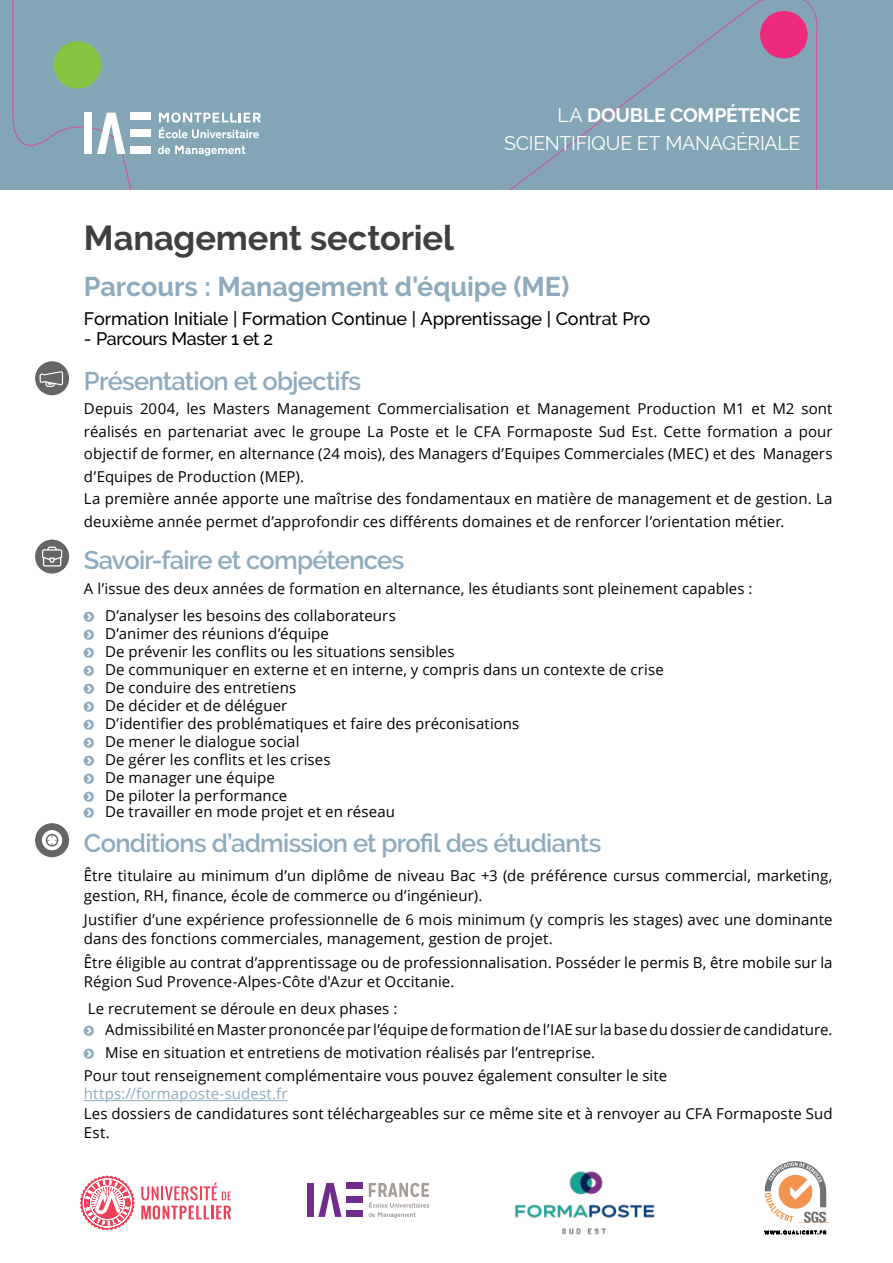
<style>
.page{position:relative;width:893px;height:1263px;background:#fff}
.page>*{position:absolute;margin:0;border:0;box-sizing:border-box;transform-origin:0 0}
.t1{font:700 34.5px "Raleway";letter-spacing:-.005em;color:#3f3f41}
.t2{font:700 27px "Raleway";color:#8eabbd}
.t3{font:600 25.5px "Raleway";letter-spacing:-.03em;color:#8eabbd}
.t4{font:19.5px/28.5px "Raleway";letter-spacing:-.015em;color:#fff;text-align:right}
.t5{font:500 18px "Raleway";letter-spacing:-.005em;color:#000}
.t6{font:500 18px "Raleway";letter-spacing:-.025em;color:#000}
.t7{font:15px/18px "Open Sans";letter-spacing:.005em;color:#000}
.t8{font:15px "Open Sans";letter-spacing:.005em;color:#8eabbd}
.s1{font-weight:700}
</style>
<div class="page">
<div style="left:0;top:0;width:893px;height:190px;background:#83a5b6"></div>
<svg style="left:12px;top:0;width:806px;height:190px"></svg>
<svg style="left:80px;top:1175px;width:55px;height:55px"></svg>
<svg style="left:141px;top:1182px;width:90px;height:37px"></svg>
<div style="left:308px;top:1183px;width:6px;height:34px;background:#712b8b"></div>
<svg style="left:318px;top:1183px;width:24px;height:34px"></svg>
<div style="left:346px;top:1183px;width:16px;height:6px;background:#712b8b"></div>
<div style="left:346px;top:1211px;width:16px;height:6px;background:#712b8b"></div>
<div style="left:346px;top:1197px;width:16px;height:6px;background:#712b8b"></div>
<svg style="left:368px;top:1183px;width:61px;height:35px"></svg>
<svg style="left:765px;top:1231px;width:61px;height:3px"></svg>
<svg style="left:765px;top:1161px;width:65px;height:64px"></svg>
<img style="left:515px;top:1171px;width:140px;height:64px">
<div style="left:84px;top:113px;width:8px;height:41px;background:#fff"></div>
<svg style="left:97px;top:113px;width:28px;height:41px"></svg>
<div style="left:130px;top:113px;width:21px;height:7px;background:#fff"></div>
<div style="left:130px;top:147px;width:21px;height:7px;background:#fff"></div>
<div style="left:130px;top:130px;width:21px;height:7px;background:#fff"></div>
<svg style="left:158px;top:145px;width:88px;height:11px"></svg>
<svg style="left:159px;top:112px;width:102px;height:26px"></svg>
<svg style="left:35px;top:823px;width:34px;height:34px"></svg>
<svg style="left:42px;top:830px;width:20px;height:20px"></svg>
<svg style="left:35px;top:539px;width:34px;height:35px"></svg>
<svg style="left:42px;top:547px;width:20px;height:19px"></svg>
<svg style="left:35px;top:361px;width:34px;height:34px"></svg>
<svg style="left:40px;top:371px;width:23px;height:16px"></svg>
<hr style="left:84px;top:1100px;width:204px;height:1px;background:#8eabbd">
<h3 class="t4" style="left:504px;top:100px;width:298px">LA <span class="s1">DOUBLE COMPÉTENCE<br></span>SCIENTIFIQUE ET MANAGÉRIALE</h3>
<h1 class="t1" style="left:84px;top:218px;width:371px">Management sectoriel</h1>
<h2 class="t2" style="left:84px;top:271px;width:487px">Parcours : Management d'équipe (ME)</h2>
<p class="t5" style="left:84px;top:308px;width:568px">Formation Initiale | Formation Continue | Apprentissage | Contrat Pro</p>
<p class="t6" style="left:84px;top:328px;width:190px">- Parcours Master 1 et 2</p>
<h3 class="t3" style="left:84px;top:367px;width:279px">Présentation et objectifs</h3>
<p class="t7" style="left:84px;top:397px;width:750px;line-height:22.5px">Depuis 2004, les Masters Management Commercialisation et Management Production M1 et M2 sont réalisés en partenariat avec le groupe La Poste et le CFA Formaposte Sud Est. Cette formation a pour objectif de former, en alternance (24 mois), des Managers d’Equipes Commerciales (MEC) et des Managers d’Equipes de Production (MEP).<br>La première année apporte une maîtrise des fondamentaux en matière de management et de gestion. La deuxième année permet d’approfondir ces différents domaines et de renforcer l’orientation métier.</p>
<h3 class="t3" style="left:84px;top:545px;width:322px">Savoir-faire et compétences</h3>
<p class="t7" style="left:105px;top:575px;width:649px;line-height:26.5px;text-indent:-21px">A l’issue des deux années de formation en alternance, les étudiants sont pleinement capables :<br>D’analyser les besoins des collaborateurs</p>
<p class="t7" style="left:105px;top:624px;width:560px">D’animer des réunions d’équipe<br>De prévenir les conflits ou les situations sensibles<br>De communiquer en externe et en interne, y compris dans un contexte de crise De conduire des entretiens<br>De décider et de déléguer<br>D’identifier des problématiques et faire des préconisations<br>De mener le dialogue social<br>De gérer les conflits et les crises<br>De manager une équipe<br>De piloter la performance</p>
<p class="t7" style="left:105px;top:802px;width:291px">De travailler en mode projet et en réseau</p>
<h3 class="t3" style="left:84px;top:828px;width:519px">Conditions d’admission et profil des étudiants</h3>
<p class="t7" style="left:84px;top:866px;width:750px;line-height:19.5px">Être titulaire au minimum d’un diplôme de niveau Bac +3 (de préférence cursus commercial, marketing, gestion, RH, finance, école de commerce ou d’ingénieur).</p>
<p class="t7" style="left:84px;top:909px;width:750px;line-height:19.5px">Justifier d’une expérience professionnelle de 6 mois minimum (y compris les stages) avec une dominante dans des fonctions commerciales, management, gestion de projet.</p>
<p class="t7" style="left:84px;top:952px;width:750px;line-height:19.5px">Être éligible au contrat d’apprentissage ou de professionnalisation. Posséder le permis B, être mobile sur la<br>Région Sud Provence-Alpes-Côte d'Azur et Occitanie.</p>
<p class="t7" style="left:105px;top:998px;width:729px;line-height:21px;text-indent:-17px">Le recrutement se déroule en deux phases :<br>Admissibilité en Master prononcée par l’équipe de formation de l’IAE sur la base du dossier de candidature.</p>
<p class="t7" style="left:84px;top:1040px;width:585px;line-height:23.7px;text-indent:21px">Mise en situation et entretiens de motivation réalisés par l’entreprise.<br>Pour tout renseignement complémentaire vous pouvez également consulter le site</p>
<p class="t8" style="left:84px;top:1084px;width:205px">https://formaposte-sudest.fr</p>
<p class="t7" style="left:84px;top:1103px;width:750px;line-height:19.5px">Les dossiers de candidatures sont téléchargeables sur ce même site et à renvoyer au CFA Formaposte Sud<br>Est.</p>
</div>
